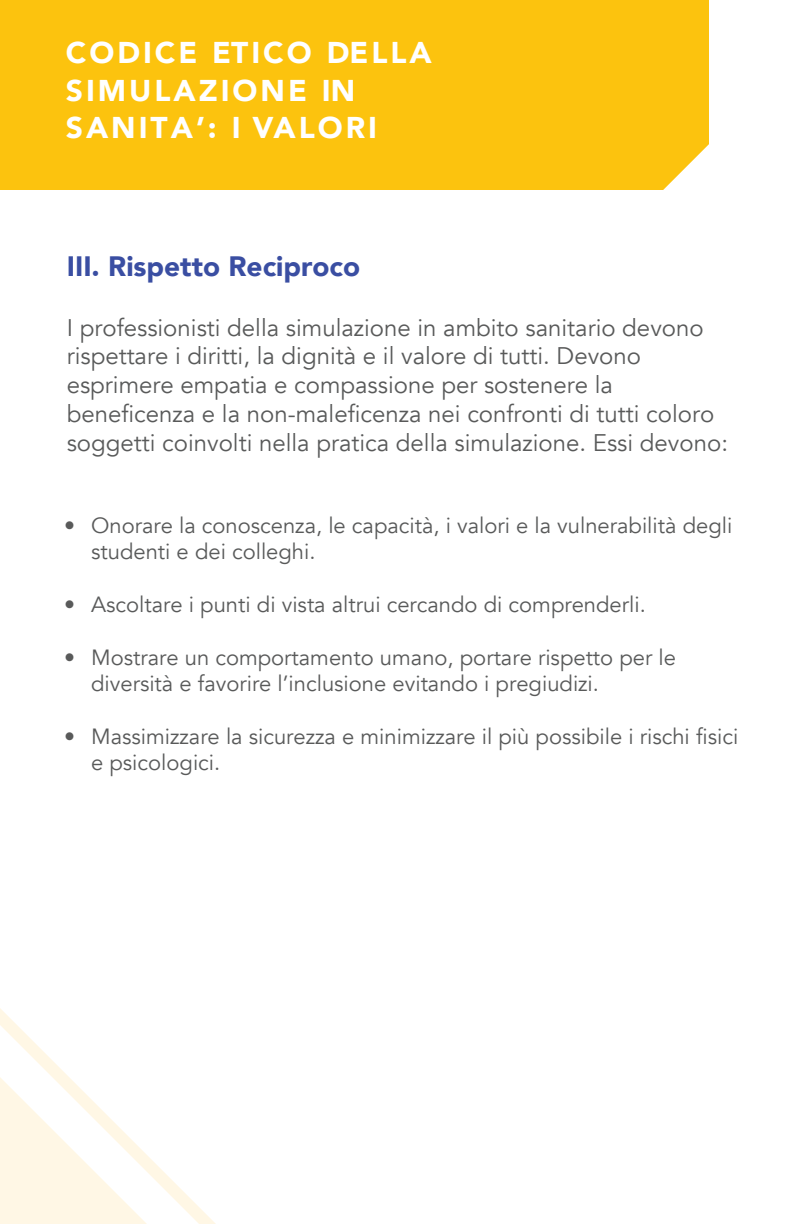
<style>
.page{position:relative;width:792px;height:1224px;background:#fff}
.page>*{position:absolute;margin:0;border:0;box-sizing:border-box;transform-origin:0 0}
.t1{font:900 30px/37.6px "Avenir";letter-spacing:.1em;color:#fff}
.t2{font:900 28px "Avenir";color:#3a4ea2}
.t3{font:24px/28.8px "Avenir";color:#595a5a}
.t4{font:22px/26.4px "Avenir";color:#595a5a}
.s1{font-style:inherit}
</style>
<div class="page">
<svg style="left:0;top:1008px;width:216px;height:216px"></svg>
<svg style="left:0;top:1082px;width:142px;height:142px"></svg>
<div style="left:0;top:0;width:708px;height:189px;background:#fcc30e"></div>
<svg style="left:655px;top:142px;width:54px;height:48px"></svg>
<h1 class="t1" style="left:66px;top:33px;width:367px">CODICE ETICO DELLA<br>SIMULAZIONE IN<br>SANITA’: I VALORI</h1>
<p class="t2" style="left:67px;top:254px;width:295px">III. Rispetto Reciproco</p>
<p class="t3" style="left:67px;top:313px;width:663px">I professionisti della simulazione in ambito sanitario devono rispettare i diritti, la dignità e il valore di tutti. Devono esprimere empatia e compassione per sostenere la beneficenza e la non-maleficenza nei confronti di tutti coloro soggetti coinvolti nella pratica della simulazione. Essi devono:</p>
<p class="t4" style="left:91px;top:512px;width:643px;text-indent:-27px"><span class="s1">•</span> Onorare la conoscenza, le capacità, i valori e la vulnerabilità degli studenti e dei colleghi.</p>
<p class="t4" style="left:64px;top:591px;width:583px"><span class="s1">•</span> Ascoltare i punti di vista altrui cercando di comprenderli.</p>
<p class="t4" style="left:91px;top:644px;width:586px;text-indent:-27px"><span class="s1">•</span> Mostrare un comportamento umano, portare rispetto per le diversità e favorire l’inclusione evitando i pregiudizi.</p>
<p class="t4" style="left:91px;top:723px;width:649px;text-indent:-27px"><span class="s1">•</span> Massimizzare la sicurezza e minimizzare il più possibile i rischi fisici e psicologici.</p>
</div>
